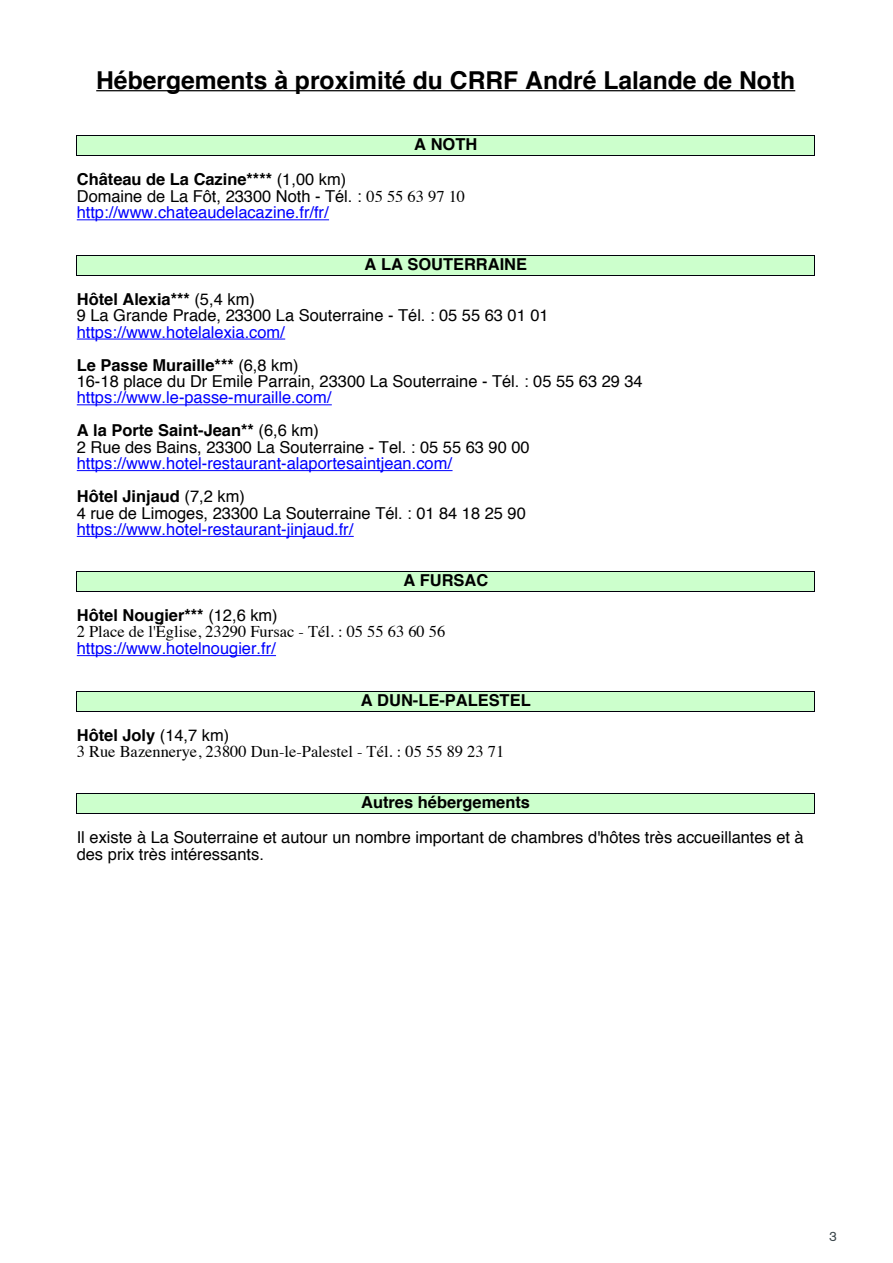
<style>
.page{position:relative;width:893px;height:1263px;background:#fff}
.page>*{position:absolute;margin:0;border:0;box-sizing:border-box;transform-origin:0 0}
.t1{font:700 24.6px "Helvetica";color:#000}
.t2{font:16.5px/16.6px "Helvetica";color:#000}
.t3{font:16.5px/32.8px "Helvetica";color:#00f}
.t4{font:700 16.5px "Helvetica";color:#000}
.t5{font:16.5px "Times";color:#000}
.t6{font:13.5px "Akzidenz Grotesk BE";color:#3b464b}
.s1{font-weight:700}
.s2{font-family:"Times"}
.s3{color:#00f}
.s4{font-weight:700;color:#000}
.s5{color:#000}
.s6{font-weight:400}
</style>
<div class="page">
<div style="left:77px;top:136px;width:738px;height:20px;background:#cfc"></div>
<div style="left:77px;top:255px;width:738px;height:21px;background:#cfc"></div>
<div style="left:77px;top:572px;width:738px;height:20px;background:#cfc"></div>
<div style="left:77px;top:691px;width:738px;height:20px;background:#cfc"></div>
<div style="left:77px;top:794px;width:738px;height:20px;background:#cfc"></div>
<hr style="left:96px;top:90px;width:699px;height:1px;background:#000">
<hr style="left:77px;top:219px;width:252px;height:1px;background:#00f">
<hr style="left:77px;top:339px;width:208px;height:1px;background:#00f">
<hr style="left:77px;top:404px;width:255px;height:1px;background:#00f">
<hr style="left:77px;top:470px;width:376px;height:1px;background:#00f">
<hr style="left:77px;top:536px;width:277px;height:1px;background:#00f">
<hr style="left:77px;top:655px;width:199px;height:1px;background:#00f">
<svg style="left:814px;top:137px;width:1px;height:19px"></svg>
<hr style="left:77px;top:136px;width:738px;height:1px;background:#00000a">
<hr style="left:77px;top:156px;width:738px;height:1px;background:#00000a">
<svg style="left:814px;top:256px;width:1px;height:19px"></svg>
<hr style="left:77px;top:255px;width:738px;height:1px;background:#00000a">
<hr style="left:77px;top:275px;width:738px;height:1px;background:#00000a">
<svg style="left:814px;top:573px;width:1px;height:19px"></svg>
<hr style="left:77px;top:572px;width:738px;height:1px;background:#00000a">
<hr style="left:77px;top:592px;width:738px;height:1px;background:#00000a">
<svg style="left:814px;top:692px;width:1px;height:19px"></svg>
<hr style="left:77px;top:691px;width:738px;height:1px;background:#00000a">
<hr style="left:77px;top:711px;width:738px;height:1px;background:#00000a">
<svg style="left:814px;top:795px;width:1px;height:19px"></svg>
<hr style="left:77px;top:794px;width:738px;height:1px;background:#00000a">
<hr style="left:77px;top:814px;width:738px;height:1px;background:#00000a">
<h1 class="t1" style="left:96px;top:60px;width:701px">Hébergements à proximité du CRRF André Lalande de Noth</h1>
<p class="t4" style="left:414px;top:131px;width:64px">A NOTH</p>
<p class="t2" style="left:77px;top:172px;width:390px"><span class="s1">Château de La Cazine****</span> (1,00 km)<br>Domaine de La Fôt, 23300 Noth - Tél. : <span class="s2">05 55 63 97 10 </span><span class="s3">http://www.chateaudelacazine.fr/fr/</span></p>
<p class="t4" style="left:365px;top:251px;width:164px">A LA SOUTERRAINE</p>
<p class="t2" style="left:77px;top:291px;width:473px"><span class="s1">Hôtel Alexia***</span> (5,4 km)<br>9 La Grande Prade, 23300 La Souterraine - Tél. : 05 55 63 01 01</p>
<p class="t3" style="left:77px;top:316px;width:223px">https://www.hotelalexia.com/<br><span class="s4">Le Passe Muraille***</span> <span class="s5">(6,8 km)</span></p>
<p class="t2" style="left:77px;top:373px;width:567px">16-18 place du Dr Emile Parrain, 23300 La Souterraine - Tél. : 05 55 63 29 34</p>
<p class="t3" style="left:77px;top:382px;width:256px">https://www.le-passe-muraille.com/<br><span class="s4">A la Porte Saint-Jean**</span> <span class="s5">(6,6 km)</span></p>
<p class="t2" style="left:77px;top:439px;width:454px">2 Rue des Bains, 23300 La Souterraine - Tel. : 05 55 63 90 00</p>
<p class="t3" style="left:77px;top:447px;width:377px">https://www.hotel-restaurant-alaportesaintjean.com/<br><span class="s4">Hôtel Jinjaud</span> <span class="s5">(7,2 km)</span></p>
<p class="t2" style="left:77px;top:505px;width:451px">4 rue de Limoges, 23300 La Souterraine Tél. : 01 84 18 25 90</p>
<p class="t3" style="left:77px;top:513px;width:278px">https://www.hotel-restaurant-jinjaud.fr/</p>
<p class="t4" style="left:403px;top:567px;width:86px">A FURSAC</p>
<p class="t4" style="left:77px;top:602px;width:202px">Hôtel Nougier*** <span class="s6">(12,6 km)</span></p>
<p class="t5" style="left:77px;top:616px;width:370px">2 Place de l'Église, 23290 Fursac - Tél. : 05 55 63 60 56</p>
<p class="t3" style="left:77px;top:632px;width:200px">https://www.hotelnougier.fr/</p>
<p class="t4" style="left:361px;top:686px;width:171px">A DUN-LE-PALESTEL</p>
<p class="t4" style="left:77px;top:721px;width:154px">Hôtel Joly <span class="s6">(14,7 km)</span></p>
<p class="t5" style="left:77px;top:736px;width:429px">3 Rue Bazennerye, 23800 Dun-le-Palestel - Tél. : 05 55 89 23 71</p>
<p class="t4" style="left:361px;top:789px;width:170px">Autres hébergements</p>
<p class="t2" style="left:77px;top:830px;width:728px">Il existe à La Souterraine et autour un nombre important de chambres d'hôtes très accueillantes et à des prix très intéressants.</p>
<p class="t6" style="left:829px;top:1228px;width:9px">3</p>
</div>
